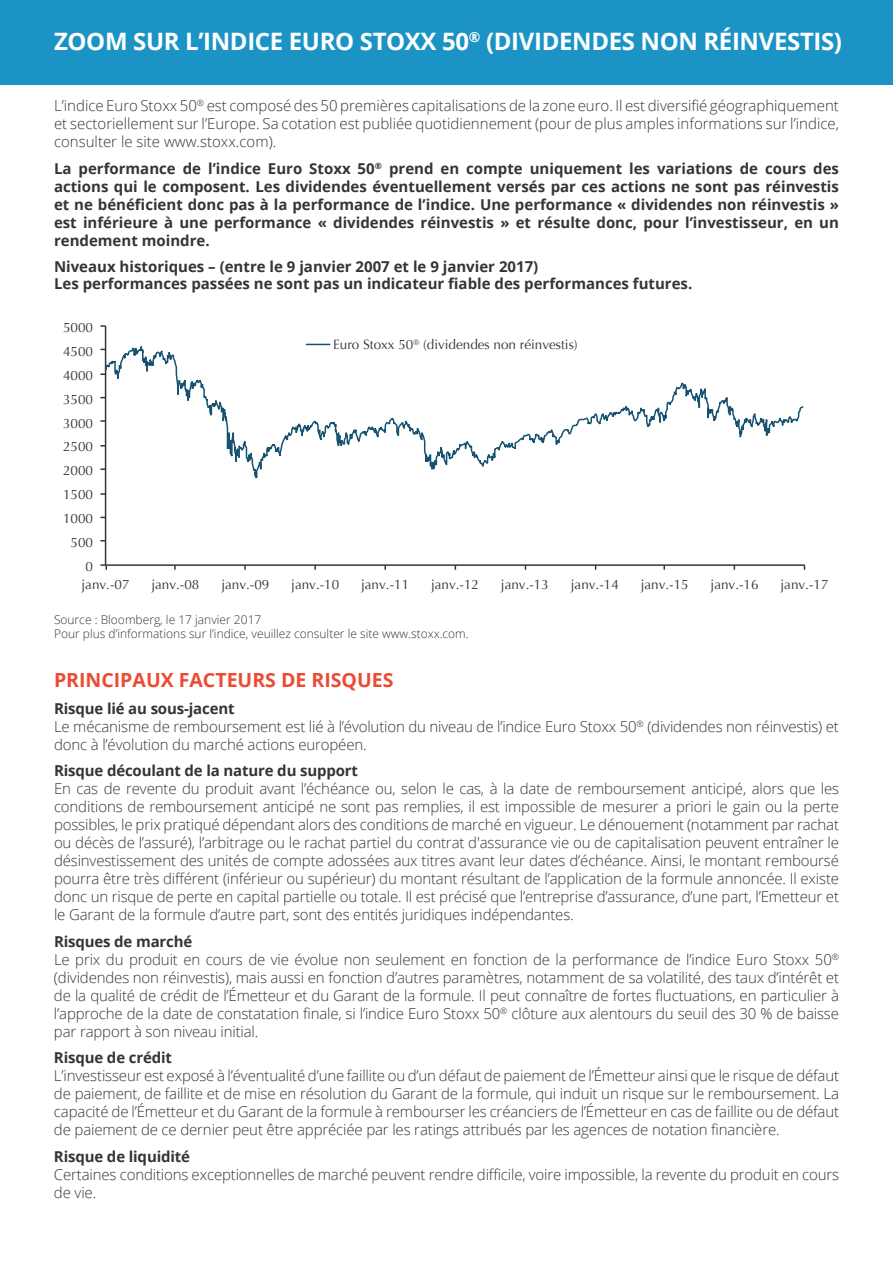
<style>
.page{position:relative;width:893px;height:1263px;background:#fff}
.page>*{position:absolute;margin:0;border:0;box-sizing:border-box;transform-origin:0 0}
.t1{font:700 24px "Open Sans";letter-spacing:-.015em;color:#fff}
.t2{font:700 19.5px "Open Sans";color:#eb4b33}
.t3{font:300 15px/18px "Open Sans";letter-spacing:-.01em;color:#363536;text-align:justify}
.t4{font:700 15px/18px "Open Sans";color:#363536;text-align:justify}
.t5{font:13.5px "Optima";color:#363536}
.t6{font:300 12px/14.4px "Open Sans";color:#363536}
.s1{font-weight:700}
</style>
<div class="page">
<div style="left:0;top:0;width:893px;height:85px;background:#1b94c5"></div>
<hr style="left:105px;top:326px;width:1px;height:239px;background:#363536">
<hr style="left:106px;top:564px;width:699px;height:2px;background:#363536">
<svg style="left:100px;top:564px;width:7px;height:6px"></svg>
<svg style="left:105px;top:345px;width:699px;height:135px"></svg>
<svg style="left:306px;top:344px;width:24px;height:1px"></svg>
<h1 class="t1" style="left:54px;top:25px;width:790px">ZOOM SUR L’INDICE EURO STOXX 50<sup>®</sup> (DIVIDENDES NON RÉINVESTIS)</h1>
<p class="t3" style="left:54px;top:96px;width:786px">L’indice Euro Stoxx 50<sup>®</sup> est composé des 50 premières capitalisations de la zone euro. Il est diversifié géographiquement et sectoriellement sur l’Europe. Sa cotation est publiée quotidiennement (pour de plus amples informations sur l’indice, consulter le site www.stoxx.com).</p>
<p class="t4" style="left:54px;top:159px;width:786px">La performance de l’indice Euro Stoxx 50<sup>®</sup> prend en compte uniquement les variations de cours des actions qui le composent. Les dividendes éventuellement versés par ces actions ne sont pas réinvestis et ne bénéficient donc pas à la performance de l’indice. Une performance « dividendes non réinvestis » est inférieure à une performance « dividendes réinvestis » et résulte donc, pour l’investisseur, en un rendement moindre.</p>
<p class="t4" style="left:54px;top:258px;width:640px;line-height:16.5px">Niveaux historiques – (entre le 9 janvier 2007 et le 9 janvier 2017)<br>Les performances passées ne sont pas un indicateur fiable des performances futures.</p>
<p class="t5" style="left:63px;top:319px;width:32px">5000</p>
<p class="t5" style="left:63px;top:343px;width:32px">4500</p>
<p class="t5" style="left:63px;top:367px;width:32px">4000</p>
<p class="t5" style="left:63px;top:391px;width:32px">3500</p>
<p class="t5" style="left:63px;top:415px;width:32px">3000</p>
<p class="t5" style="left:63px;top:439px;width:32px">2500</p>
<p class="t5" style="left:63px;top:463px;width:32px">2000</p>
<p class="t5" style="left:63px;top:487px;width:32px">1500</p>
<p class="t5" style="left:63px;top:511px;width:32px">1000</p>
<p class="t5" style="left:71px;top:535px;width:24px">500</p>
<p class="t5" style="left:86px;top:558px;width:9px">0</p>
<p class="t5" style="left:333px;top:337px;width:246px">Euro Stoxx 50<sup>®</sup> (dividendes non réinvestis)</p>
<p class="t5" style="left:82px;top:576px;width:50px">janv.-07</p>
<p class="t5" style="left:151px;top:576px;width:50px">janv.-08</p>
<p class="t5" style="left:221px;top:576px;width:50px">janv.-09</p>
<p class="t5" style="left:291px;top:576px;width:50px">janv.-10</p>
<p class="t5" style="left:361px;top:576px;width:50px">janv.-11</p>
<p class="t5" style="left:431px;top:576px;width:50px">janv.-12</p>
<p class="t5" style="left:501px;top:576px;width:50px">janv.-13</p>
<p class="t5" style="left:571px;top:576px;width:50px">janv.-14</p>
<p class="t5" style="left:641px;top:576px;width:50px">janv.-15</p>
<p class="t5" style="left:711px;top:576px;width:50px">janv.-16</p>
<p class="t5" style="left:780px;top:576px;width:50px">janv.-17</p>
<p class="t6" style="left:54px;top:612px;width:416px">Source : Bloomberg, le 17 janvier 2017<br>Pour plus d’informations sur l’indice, veuillez consulter le site www.stoxx.com.</p>
<h2 class="t2" style="left:54px;top:666px;width:341px">PRINCIPAUX FACTEURS DE RISQUES</h2>
<p class="t3" style="left:54px;top:699px;width:786px;text-align:left"><span class="s1">Risque lié au sous-jacent<br></span>Le mécanisme de remboursement est lié à l’évolution du niveau de l’indice Euro Stoxx 50<sup>®</sup> (dividendes non réinvestis) et donc à l’évolution du marché actions européen.</p>
<p class="t4" style="left:54px;top:761px;width:306px">Risque découlant de la nature du support</p>
<p class="t3" style="left:54px;top:779px;width:787px">En cas de revente du produit avant l’échéance ou, selon le cas, à la date de remboursement anticipé, alors que les conditions de remboursement anticipé ne sont pas remplies, il est impossible de mesurer a priori le gain ou la perte possibles, le prix pratiqué dépendant alors des conditions de marché en vigueur. Le dénouement (notamment par rachat ou décès de l’assuré), l’arbitrage ou le rachat partiel du contrat d'assurance vie ou de capitalisation peuvent entraîner le désinvestissement des unités de compte adossées aux titres avant leur dates d’échéance. Ainsi, le montant remboursé pourra être très différent (inférieur ou supérieur) du montant résultant de l’application de la formule annoncée. Il existe donc un risque de perte en capital partielle ou totale. Il est précisé que l’entreprise d’assurance, d’une part, l’Emetteur et le Garant de la formule d’autre part, sont des entités juridiques indépendantes.</p>
<p class="t3" style="left:54px;top:932px;width:787px;text-align:left"><span class="s1">Risques de marché<br></span>Le prix du produit en cours de vie évolue non seulement en fonction de la performance de l’indice Euro Stoxx 50<sup>® </sup>(dividendes non réinvestis), mais aussi en fonction d’autres paramètres, notamment de sa volatilité, des taux d’intérêt et de la qualité de crédit de l’Émetteur et du Garant de la formule. Il peut connaître de fortes fluctuations, en particulier à l’approche de la date de constatation finale, si l’indice Euro Stoxx 50<sup>®</sup> clôture aux alentours du seuil des 30 % de baisse par rapport à son niveau initial.</p>
<p class="t4" style="left:54px;top:1048px;width:120px">Risque de crédit</p>
<p class="t3" style="left:54px;top:1066px;width:787px">L’investisseur est exposé à l’éventualité d’une faillite ou d’un défaut de paiement de l’Émetteur ainsi que le risque de défaut de paiement, de faillite et de mise en résolution du Garant de la formule, qui induit un risque sur le remboursement. La capacité de l’Émetteur et du Garant de la formule à rembourser les créanciers de l’Émetteur en cas de faillite ou de défaut de paiement de ce dernier peut être appréciée par les ratings attribués par les agences de notation financière.</p>
<p class="t4" style="left:54px;top:1147px;width:138px">Risque de liquidité</p>
<p class="t3" style="left:54px;top:1165px;width:787px">Certaines conditions exceptionnelles de marché peuvent rendre difficile, voire impossible, la revente du produit en cours de vie.</p>
</div>
